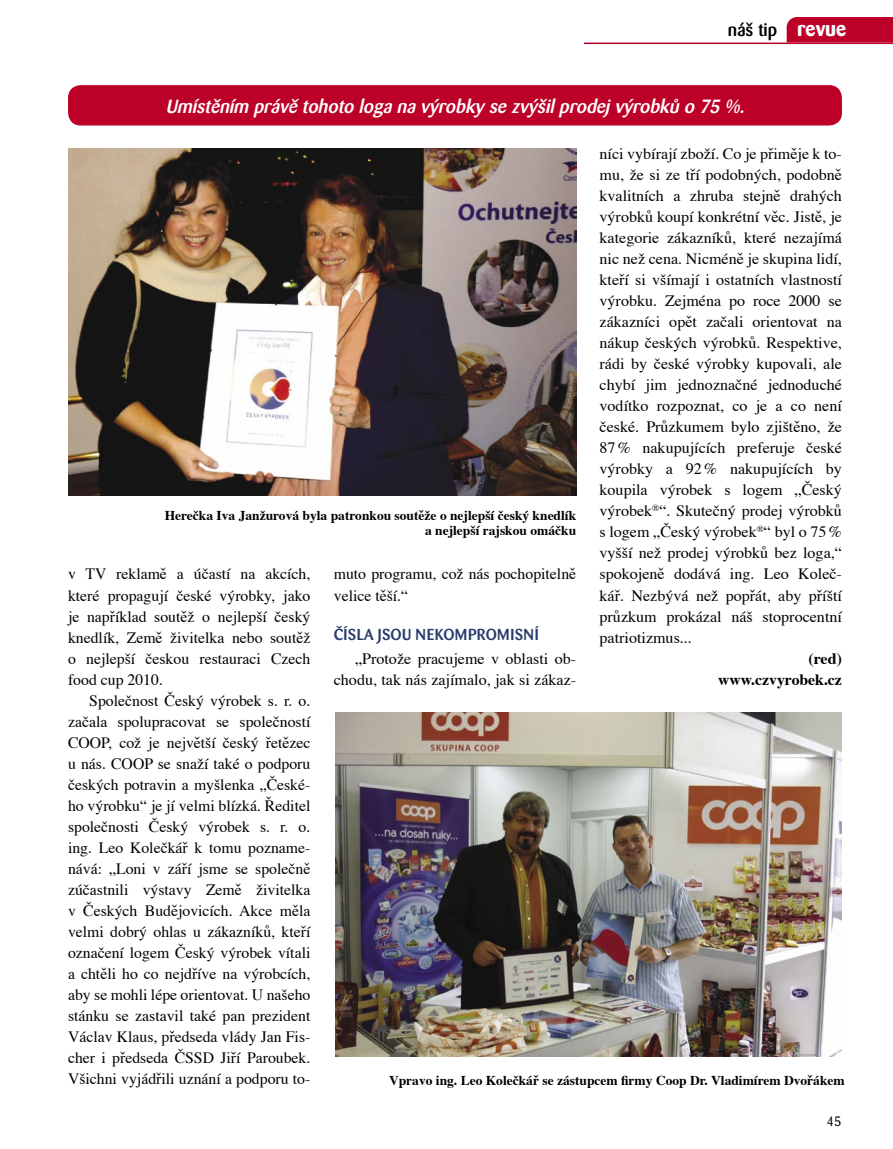
<style>
.page{position:relative;width:893px;height:1149px;background:#fff}
.page>*{position:absolute;margin:0;border:0;box-sizing:border-box;transform-origin:0 0}
.t1{font:700 21px "Barmeno CE";color:#fff}
._13_16_Barmeno_Medium_kurs{font:italic 500 18.9px "Barmeno CE";color:#fff}
.t2{font:500 18px "Barmeno CE";color:#000}
._10_5_14_Times{font:15.75px/21px "Times CE";color:#000;text-align:justify}
._10_5_14_barmeno_medium_verz{font:500 15.75px "Barmeno CE";letter-spacing:.02em;color:#283c6c}
._10_5_14_Times-2{font:700 15.75px "Times CE";color:#000}
._9_10_popisek{font:700 13.5px "Times";color:#000}
.t3{font:13.5px "Barmeno CE";color:#000}
</style>
<div class="page">
<hr style="left:584px;top:43px;width:309px;height:1px;background:#bd0027">
<div style="left:787px;top:17px;width:106px;height:26px;background:#bd0027"></div>
<img style="left:335px;top:712px;width:507px;height:343px">
<img style="left:68px;top:149px;width:508px;height:346px">
<div style="left:68px;top:85px;width:774px;height:40px;background:#bd0027"></div>
<p class="t2" style="left:728px;top:20px;width:51px">náš tip</p>
<p class="t1" style="left:797px;top:17px;width:50px">revue</p>
<p class="_13_16_Barmeno_Medium_kurs" style="left:166px;top:96px;width:584px">Umístěním právě tohoto loganavýrobky se zvýšilprodej výrobků o 75 %.</p>
<p class="_10_5_14_Times" style="left:600px;top:144px;width:244px">níci vybírají zboží. Co je přiměje k to&shy;mu, že si ze tří podobných, podobně kvalitních a zhruba stejně drahých výrobků koupí konkrétní věc. Jistě, je kategorie zákazníků, které nezajímá nic než cena. Nicméně je skupina lidí, kteří si všímají i ostatních vlastností výrobku. Zejména po roce 2000 se zákazníci opět začali orientovat na nákup českých výrobků. Respektive, rádi by české výrobky kupovali, ale chybí jim jednoznačné jednoduché vodítko rozpoznat, co je a co není české. Průzkumem bylo zjištěno, že 87 % nakupujících preferuje české výrobky a 92 % nakupujících by koupila výrobek s logem „Český výrobek<sup>®</sup>“. Skutečný prodej výrobků s logem „Český výrobek<sup>®</sup>“ byl o 75 % vyšší než prodej výrobků bez loga,“ spokojeně dodává ing. Leo Koleč&shy;kář. Nezbývá než popřát, aby příští průzkum prokázal náš stoprocentní patriotizmus...</p>
<p class="_10_5_14_Times-2" style="left:808px;top:647px;width:35px">(red)</p>
<p class="_10_5_14_Times-2" style="left:718px;top:668px;width:125px">www.czvyrobek.cz</p>
<p class="_9_10_popisek" style="left:165px;top:506px;width:413px">Herečka Iva Janžurová byla patronkou soutěže o nejlepší český knedlík</p>
<p class="_9_10_popisek" style="left:425px;top:521px;width:153px">a nejlepší rajskou omáčku</p>
<p class="_10_5_14_Times" style="left:68px;top:564px;width:244px">v TV reklamě a účastí na akcích, které propagují české výrobky, jako je například soutěž o nejlepší český knedlík, Země živitelka nebo soutěž o nejlepší českou restauraci Czech food cup 2010.</p>
<p class="_10_5_14_Times" style="left:68px;top:690px;width:244px;text-indent:21px">Společnost Český výrobek s. r. o. začala spolupracovat se společností COOP, což je největší český řetězec u nás. COOP se snaží také o podporu českých potravin a myšlenka „České&shy;ho výrobku“ je jí velmi blízká. Ředitel společnosti Český výrobek s. r. o. ing. Leo Kolečkář k tomu pozname&shy;nává: „Loni v září jsme se společně zúčastnili výstavy Země živitelka v Českých Budějovicích. Akce měla velmi dobrý ohlas u zákazníků, kteří označení logem Český výrobek vítali a chtěli ho co nejdříve na výrobcích, aby se mohli lépe orientovat. U našeho stánku se zastavil také pan prezident Václav Klaus, předseda vlády Jan Fis&shy;cher i předseda ČSSD Jiří Paroubek.<br>Všichni vyjádřili uznání a podporu to-</p>
<p class="_10_5_14_Times" style="left:334px;top:564px;width:244px">muto programu, což nás pochopitelně velice těší.“</p>
<p class="_10_5_14_barmeno_medium_verz" style="left:334px;top:625px;width:206px">ČÍSLA JSOU NEKOMPROMISNÍ</p>
<p class="_10_5_14_Times" style="left:334px;top:648px;width:244px;text-align:right">„Protože pracujeme v oblasti ob&shy;chodu, tak nás zajímalo, jak si zákaz-</p>
<p class="_9_10_popisek" style="left:389px;top:1070px;width:457px">Vpravo ing. Leo Kolečkář se zástupcem firmy Coop Dr. Vladimírem Dvořákem</p>
<p class="t3" style="left:827px;top:1112px;width:16px">45</p>
</div>
